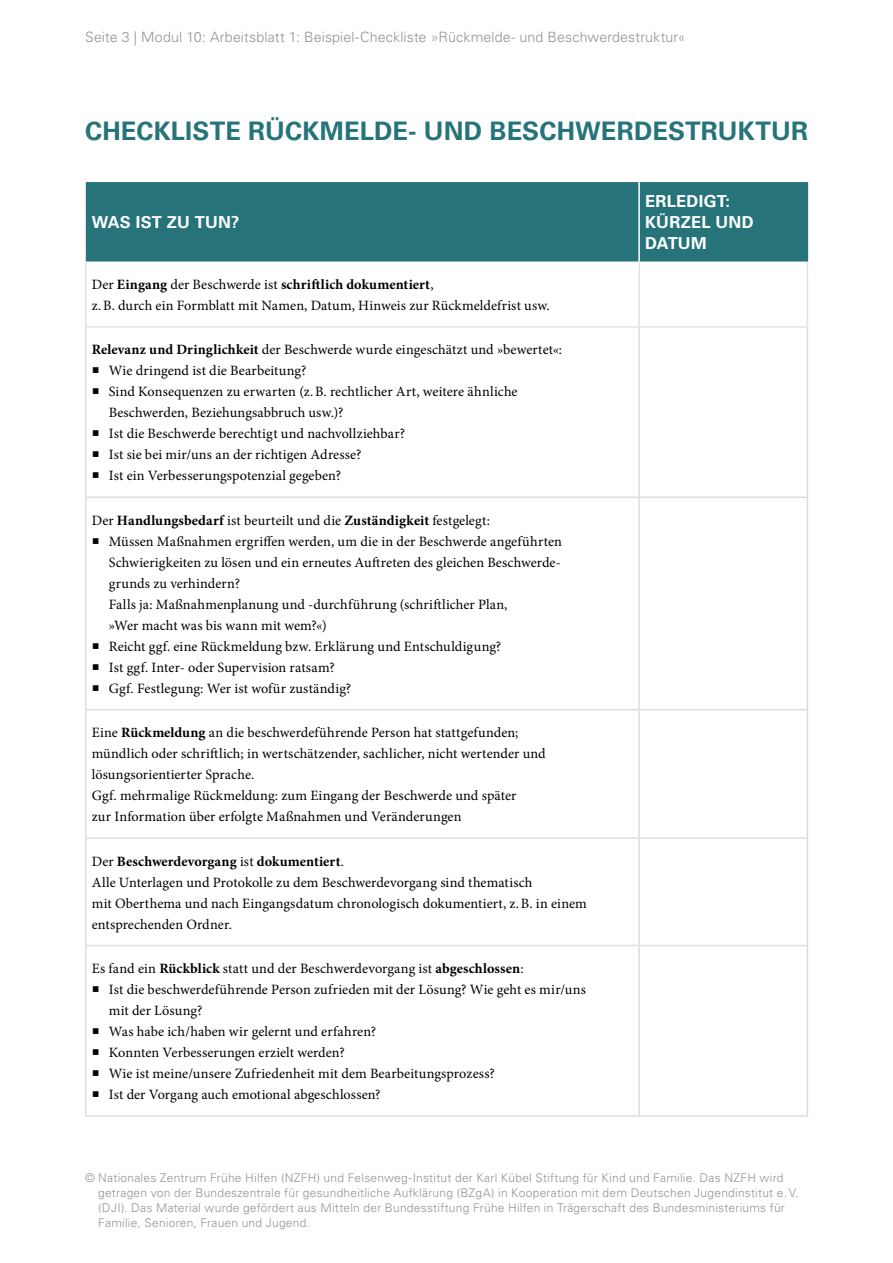
<style>
.page{position:relative;width:893px;height:1263px;background:#fff}
.page>*{position:absolute;margin:0;border:0;box-sizing:border-box;transform-origin:0 0}
.t1{font:700 25.5px "Univers LT Std";letter-spacing:.005em;color:#26747a}
.t2{font:700 16.5px/21px "Univers LT Std";letter-spacing:.015em;color:#fff}
.t3{font:14.25px/21px "Minion Pro";letter-spacing:.005em;color:#000}
.t4{font:300 14.25px "Univers LT Std";letter-spacing:.005em;color:#919396}
.t5{font:300 12px/15px "Univers LT Std";letter-spacing:.02em;color:#919396}
.s1{font-weight:700}
.s2{font-size:19.5px}
</style>
<div class="page">
<div style="left:86px;top:182px;width:721px;height:80px;background:#26747a"></div>
<hr style="left:85px;top:262px;width:2px;height:64px;background:#e2e3e4">
<hr style="left:638px;top:262px;width:2px;height:64px;background:#e2e3e4">
<hr style="left:807px;top:262px;width:1px;height:64px;background:#e2e3e4">
<hr style="left:807px;top:182px;width:1px;height:80px;background:#26747a">
<hr style="left:85px;top:326px;width:554px;height:2px;background:#e2e3e4">
<hr style="left:639px;top:326px;width:169px;height:2px;background:#e2e3e4">
<hr style="left:638px;top:182px;width:2px;height:80px;background:#fff">
<hr style="left:85px;top:328px;width:2px;height:169px;background:#dcddde">
<hr style="left:638px;top:328px;width:2px;height:169px;background:#dcddde">
<hr style="left:807px;top:328px;width:1px;height:169px;background:#dcddde">
<hr style="left:85px;top:498px;width:2px;height:211px;background:#dcddde">
<hr style="left:85px;top:710px;width:2px;height:127px;background:#dcddde">
<hr style="left:85px;top:839px;width:2px;height:106px;background:#dcddde">
<hr style="left:85px;top:946px;width:2px;height:169px;background:#dcddde">
<hr style="left:85px;top:497px;width:554px;height:1px;background:#dcddde">
<hr style="left:85px;top:709px;width:554px;height:1px;background:#dcddde">
<hr style="left:85px;top:837px;width:554px;height:2px;background:#dcddde">
<hr style="left:85px;top:945px;width:554px;height:1px;background:#dcddde">
<hr style="left:85px;top:1115px;width:554px;height:2px;background:#dcddde">
<hr style="left:638px;top:498px;width:2px;height:211px;background:#dcddde">
<hr style="left:638px;top:710px;width:2px;height:127px;background:#dcddde">
<hr style="left:638px;top:839px;width:2px;height:106px;background:#dcddde">
<hr style="left:638px;top:946px;width:2px;height:169px;background:#dcddde">
<hr style="left:639px;top:497px;width:169px;height:1px;background:#dcddde">
<hr style="left:807px;top:498px;width:1px;height:211px;background:#dcddde">
<hr style="left:807px;top:710px;width:1px;height:127px;background:#dcddde">
<hr style="left:807px;top:839px;width:1px;height:106px;background:#dcddde">
<hr style="left:807px;top:946px;width:1px;height:169px;background:#dcddde">
<hr style="left:639px;top:709px;width:169px;height:1px;background:#dcddde">
<hr style="left:639px;top:837px;width:169px;height:2px;background:#dcddde">
<hr style="left:639px;top:945px;width:169px;height:1px;background:#dcddde">
<hr style="left:639px;top:1115px;width:169px;height:2px;background:#dcddde">
<p class="t4" style="left:85px;top:29px;width:602px">Seite 3 | Modul 10: Arbeitsblatt 1: Beispiel-Checkliste »Rückmelde- und Beschwerdestruktur«</p>
<h1 class="t1" style="left:85px;top:116px;width:725px">CHECKLISTE RÜCKMELDE- UND BESCHWERDESTRUKTUR</h1>
<p class="t2" style="left:92px;top:212px;width:149px">WAS IST ZU TUN?</p>
<p class="t3" style="left:92px;top:274px;width:460px">Der <span class="s1">Eingang</span> der Beschwerde ist <span class="s1">schriftlich dokumentiert</span>,<br>z.B. durch ein Formblatt mit Namen, Datum, Hinweis zur Rückmeldefrist usw.</p>
<p class="t3" style="left:92px;top:339px;width:472px"><span class="s1">Relevanz und Dringlichkeit</span> der Beschwerde wurde eingeschätzt und »bewertet«:</p>
<p class="t3" style="left:92px;top:360px;width:216px"><span class="s2">■</span> Wie dringend ist die Bearbeitung?</p>
<p class="t3" style="left:109px;top:381px;width:410px;text-indent:-17px"><span class="s2">■</span> Sind Konsequenzen zu erwarten (z.B. rechtlicher Art, weitere ähnliche<br>Beschwerden, Beziehungsabbruch usw.)?</p>
<p class="t3" style="left:92px;top:423px;width:315px"><span class="s2">■</span> Ist die Beschwerde berechtigt und nachvollziehbar?</p>
<p class="t3" style="left:92px;top:444px;width:271px"><span class="s2">■</span> Ist sie bei mir/uns an der richtigen Adresse?</p>
<p class="t3" style="left:92px;top:465px;width:251px"><span class="s2">■</span> Ist ein Verbesserungspotenzial gegeben?</p>
<p class="t3" style="left:92px;top:510px;width:400px">Der <span class="s1">Handlungsbedarf</span> ist beurteilt und die <span class="s1">Zuständigkeit</span> festgelegt:</p>
<p class="t3" style="left:109px;top:531px;width:455px;text-indent:-17px"><span class="s2">■</span> Müssen Maßnahmen ergriffen werden, um die in der Beschwerde angeführten Schwierigkeiten zu lösen und ein erneutes Auftreten des gleichen Beschwerde&shy;grunds zu verhindern?<br>Falls ja: Maßnahmenplanung und -durchführung (schriftlicher Plan,<br>»Wer macht was bis wann mit wem?«)</p>
<p class="t3" style="left:92px;top:636px;width:411px"><span class="s2">■</span> Reicht ggf. eine Rückmeldung bzw. Erklärung und Entschuldigung?</p>
<p class="t3" style="left:92px;top:657px;width:244px"><span class="s2">■</span> Ist ggf. Inter- oder Supervision ratsam?</p>
<p class="t3" style="left:92px;top:678px;width:261px"><span class="s2">■</span> Ggf. Festlegung: Wer ist wofür zuständig?</p>
<p class="t3" style="left:92px;top:722px;width:456px">Eine <span class="s1">Rückmeldung</span> an die beschwerdeführende Person hat stattgefunden; mündlich oder schriftlich; in wertschätzender, sachlicher, nicht wertender und lösungsorientierter Sprache.<br>Ggf. mehrmalige Rückmeldung: zum Eingang der Beschwerde und später<br>zur Information über erfolgte Maßnahmen und Veränderungen</p>
<p class="t3" style="left:92px;top:850px;width:497px">Der <span class="s1">Beschwerdevorgang</span> ist <span class="s1">dokumentiert</span>.<br>Alle Unterlagen und Protokolle zu dem Beschwerdevorgang sind thematisch<br>mit Oberthema und nach Eingangsdatum chronologisch dokumentiert, z.B. in einem entsprechenden Ordner.</p>
<p class="t3" style="left:92px;top:958px;width:433px">Es fand ein <span class="s1">Rückblick</span> statt und der Beschwerdevorgang ist <span class="s1">abgeschlossen</span>:</p>
<p class="t3" style="left:109px;top:979px;width:479px;text-indent:-17px"><span class="s2">■</span> Ist die beschwerdeführende Person zufrieden mit der Lösung? Wie geht es mir/uns mit der Lösung?</p>
<p class="t3" style="left:92px;top:1021px;width:286px"><span class="s2">■</span> Was habe ich/haben wir gelernt und erfahren?</p>
<p class="t3" style="left:92px;top:1042px;width:255px"><span class="s2">■</span> Konnten Verbesserungen erzielt werden?</p>
<p class="t3" style="left:92px;top:1063px;width:404px"><span class="s2">■</span> Wie ist meine/unsere Zufriedenheit mit dem Bearbeitungsprozess?</p>
<p class="t3" style="left:92px;top:1084px;width:290px"><span class="s2">■</span> Ist der Vorgang auch emotional abgeschlossen?</p>
<p class="t2" style="left:645px;top:191px;width:110px">ERLEDIGT:<br>KÜRZEL UND<br>DATUM</p>
<p class="t5" style="left:98px;top:1170px;width:702px;text-indent:-13px">© Nationales Zentrum Frühe Hilfen (NZFH) und Felsenweg-Institut der Karl Kübel Stiftung für Kind und Familie. Das NZFH wird getragen von der Bundeszentrale für gesundheitliche Aufklärung (BZgA) in Kooperation mit dem Deutschen Jugendinstitut e.V. (DJI). Das Material wurde gefördert aus Mitteln der Bundesstiftung Frühe Hilfen in Trägerschaft des Bundesministeriums für Familie, Senioren, Frauen und Jugend.</p>
</div>
